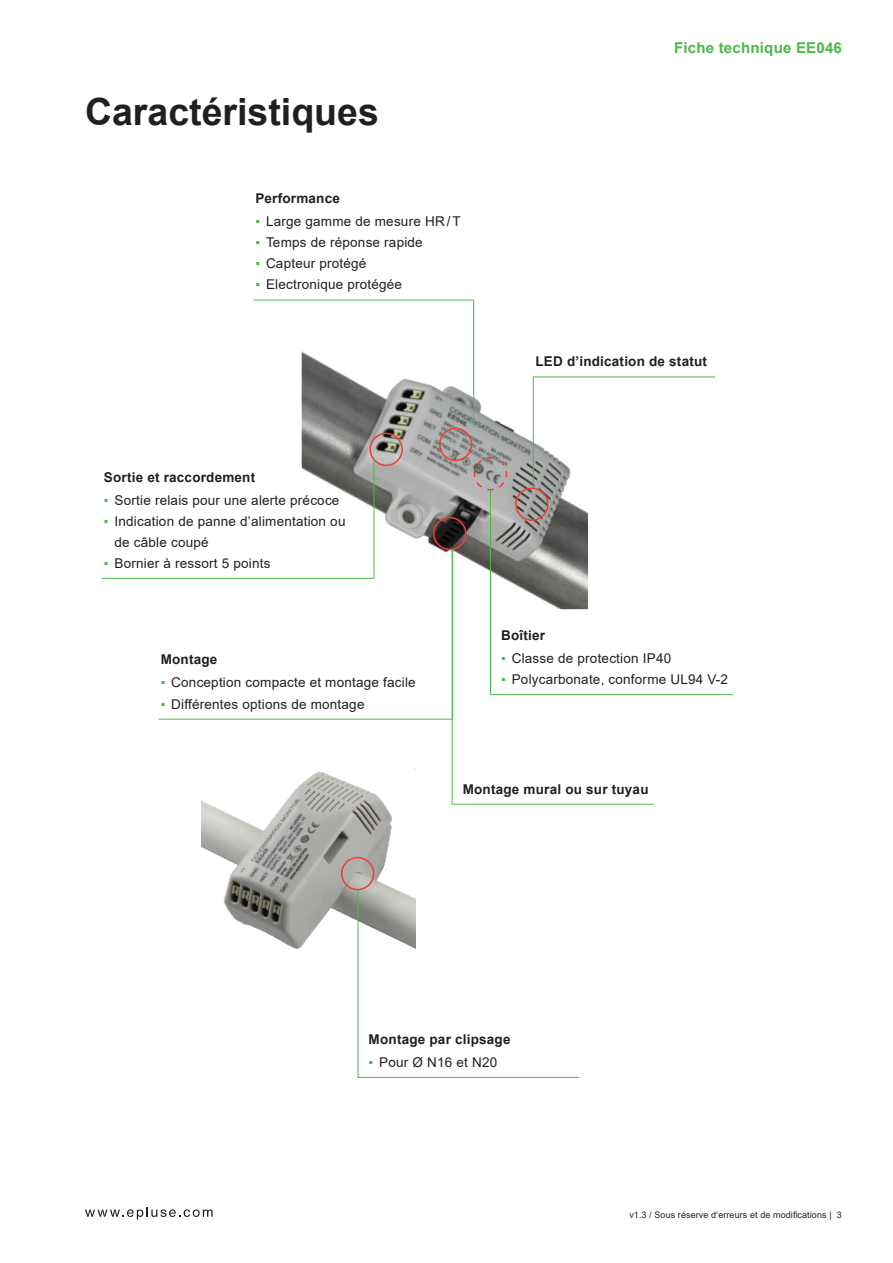
<style>
.page{position:relative;width:893px;height:1263px;background:#fff}
.page>*{position:absolute;margin:0;border:0;box-sizing:border-box;transform-origin:0 0}
.Headline_2{font:700 37.5px "Arial";color:#231f20}
.t1{font:700 15px "Arial";letter-spacing:.015em;color:#4cb848}
.t2{font:13.5px/21px "Arial";letter-spacing:.015em;color:#231f20}
.Copy_Bold{font:700 13.5px "Arial";letter-spacing:.015em;color:#231f20}
.t3{font:9px "Arial";letter-spacing:.01em;color:#231f20}
.s1{color:#4cb848}
</style>
<div class="page">
<svg style="left:85px;top:1207px;width:128px;height:12px"></svg>
<img style="left:302px;top:341px;width:286px;height:268px">
<div style="left:515px;top:487px;width:34px;height:34px;border:2px solid #ee3e35;border-radius:50%"></div>
<svg style="left:473px;top:456px;width:35px;height:35px"></svg>
<div style="left:439px;top:428px;width:33px;height:33px;border:2px solid #ee3e35;border-radius:50%"></div>
<hr style="left:159px;top:719px;width:294px;height:1px;background:#4cb848">
<img style="left:202px;top:771px;width:214px;height:178px">
<hr style="left:358px;top:890px;width:1px;height:187px;background:#4cb848">
<hr style="left:358px;top:1077px;width:221px;height:1px;background:#4cb848">
<hr style="left:452px;top:549px;width:1px;height:255px;background:#4cb848">
<hr style="left:452px;top:804px;width:201px;height:1px;background:#4cb848">
<hr style="left:490px;top:490px;width:1px;height:204px;background:#4cb848">
<hr style="left:490px;top:694px;width:243px;height:1px;background:#4cb848">
<hr style="left:253px;top:300px;width:221px;height:1px;background:#4cb848">
<hr style="left:473px;top:300px;width:1px;height:128px;background:#4cb848">
<div style="left:433px;top:517px;width:33px;height:33px;border:2px solid #ee3e35;border-radius:50%"></div>
<div style="left:369px;top:433px;width:34px;height:33px;border:2px solid #ee3e35;border-radius:50%"></div>
<hr style="left:374px;top:457px;width:1px;height:121px;background:#4cb848">
<hr style="left:102px;top:578px;width:272px;height:1px;background:#4cb848">
<div style="left:341px;top:857px;width:33px;height:33px;border:2px solid #ee3e35;border-radius:50%"></div>
<hr style="left:533px;top:377px;width:1px;height:110px;background:#4cb848">
<hr style="left:533px;top:377px;width:182px;height:1px;background:#4cb848">
<p class="Headline_2" style="left:85px;top:85px;width:295px">Caractéristiques</p>
<p class="Copy_Bold" style="left:255px;top:189px;width:86px">Performance</p>
<p class="t2" style="left:255px;top:211px;width:207px"><span class="s1">▪</span> Large gamme de mesure HR /T</p>
<p class="t2" style="left:255px;top:232px;width:169px"><span class="s1">▪</span> Temps de réponse rapide</p>
<p class="t2" style="left:255px;top:253px;width:113px"><span class="s1">▪</span> Capteur protégé</p>
<p class="t2" style="left:255px;top:274px;width:148px"><span class="s1">▪</span> Electronique protégée</p>
<p class="t1" style="left:674px;top:37px;width:169px">Fiche technique EE046</p>
<p class="Copy_Bold" style="left:535px;top:352px;width:173px">LED d’indication de statut</p>
<p class="Copy_Bold" style="left:104px;top:467px;width:153px">Sortie et raccordement</p>
<p class="t2" style="left:104px;top:489px;width:237px"><span class="s1">▪</span> Sortie relais pour une alerte précoce</p>
<p class="t2" style="left:115px;top:510px;width:232px;text-indent:-11px"><span class="s1">▪</span> Indication de panne d’alimentation ou de câble coupé</p>
<p class="t2" style="left:104px;top:552px;width:168px"><span class="s1">▪</span> Bornier à ressort 5 points</p>
<p class="Copy_Bold" style="left:161px;top:650px;width:58px">Montage</p>
<p class="t2" style="left:161px;top:672px;width:257px"><span class="s1">▪</span> Conception compacte et montage facile</p>
<p class="t2" style="left:161px;top:693px;width:205px"><span class="s1">▪</span> Différentes options de montage</p>
<p class="Copy_Bold" style="left:501px;top:626px;width:45px">Boîtier</p>
<p class="t2" style="left:501px;top:648px;width:172px"><span class="s1">▪</span> Classe de protection IP40</p>
<p class="t2" style="left:501px;top:669px;width:229px"><span class="s1">▪</span> Polycarbonate, conforme UL94 V-2</p>
<p class="Copy_Bold" style="left:463px;top:779px;width:187px">Montage mural ou sur tuyau</p>
<p class="Copy_Bold" style="left:369px;top:1029px;width:143px">Montage par clipsage</p>
<p class="t2" style="left:369px;top:1051px;width:130px"><span class="s1">▪</span> Pour Ø N16 et N20</p>
<p class="t3" style="left:629px;top:1208px;width:214px">v1.3 / Sous réserve d‘erreurs et de modifications | 3</p>
</div>
